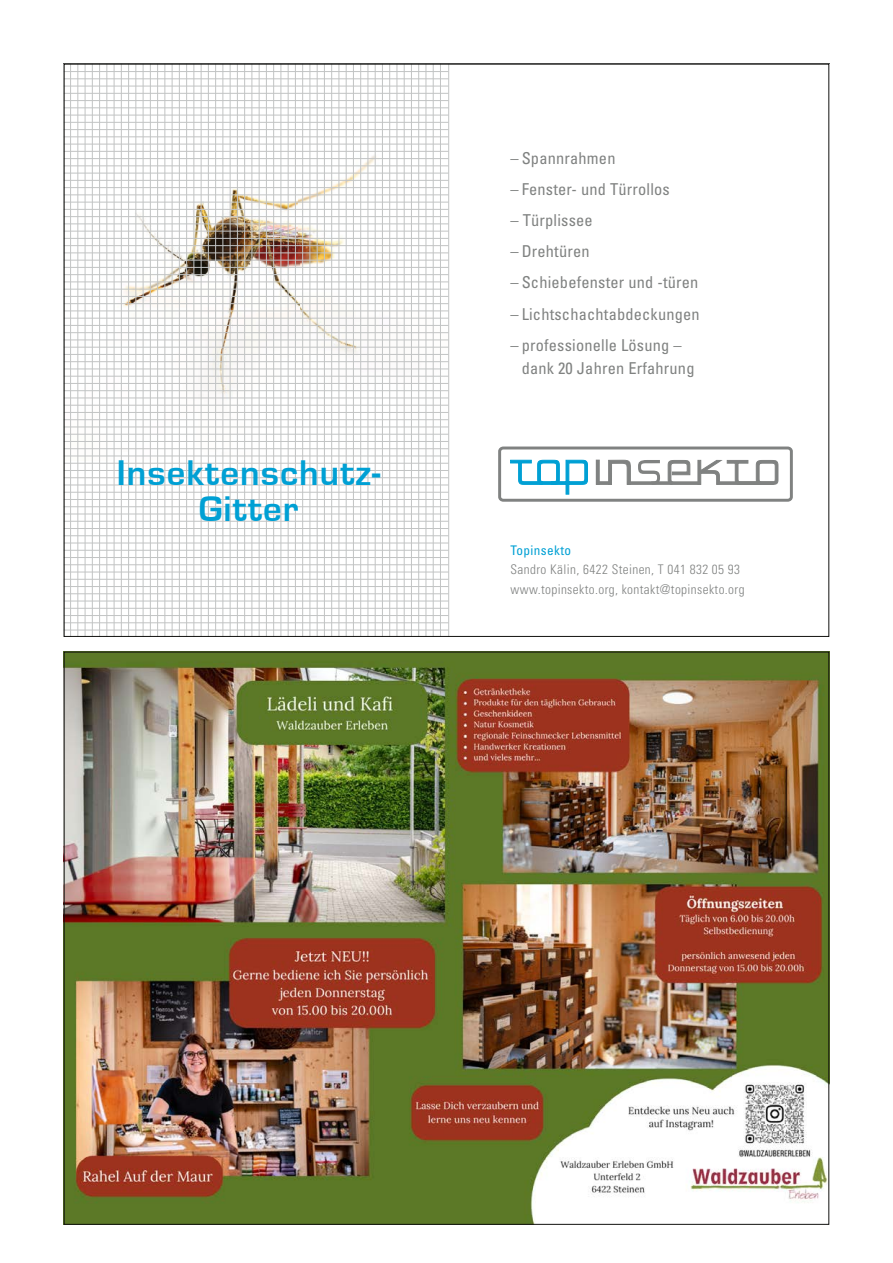
<style>
.page{position:relative;width:893px;height:1263px;background:#fff}
.page>*{position:absolute;margin:0;border:0;box-sizing:border-box;transform-origin:0 0}
.t1{font:700 36.75px/36.6px "Eurostile";letter-spacing:.03em;color:#00a0d4;text-align:center}
.t2{font:condensed 16.35px/23.4px "Univers";letter-spacing:.01em;color:#808281}
.t3{font:300 condensed 13.2px/19.5px "Univers";letter-spacing:.03em;color:#808281}
.s1{font-weight:400;color:#00a0d4}
</style>
<div class="page">
<svg style="left:66px;top:66px;width:727px;height:569px"></svg>
<img style="left:66px;top:654px;width:761px;height:569px">
<p class="t1" style="left:117px;top:455px;width:265px">Insektenschutz-<br>Gitter</p>
<p class="t2" style="left:511px;top:146px;width:106px">– Spannrahmen</p>
<p class="t2" style="left:511px;top:177px;width:161px">– Fenster- und Türrollos</p>
<p class="t2" style="left:511px;top:208px;width:84px">– Türplissee</p>
<p class="t2" style="left:511px;top:239px;width:81px">– Drehtüren</p>
<p class="t2" style="left:511px;top:271px;width:189px">– Schiebefenster und -türen</p>
<p class="t2" style="left:511px;top:302px;width:191px">– Lichtschachtabdeckungen</p>
<p class="t2" style="left:522px;top:333px;width:174px;text-indent:-11px">– professionelle Lösung – dank 20 Jahren Erfahrung</p>
<p class="t3" style="left:511px;top:540px;width:235px"><span class="s1">Topinsekto<br></span>Sandro Kälin, 6422 Steinen, T 041 832 05 93 www.topinsekto.org, kontakt@topinsekto.org</p>
</div>
